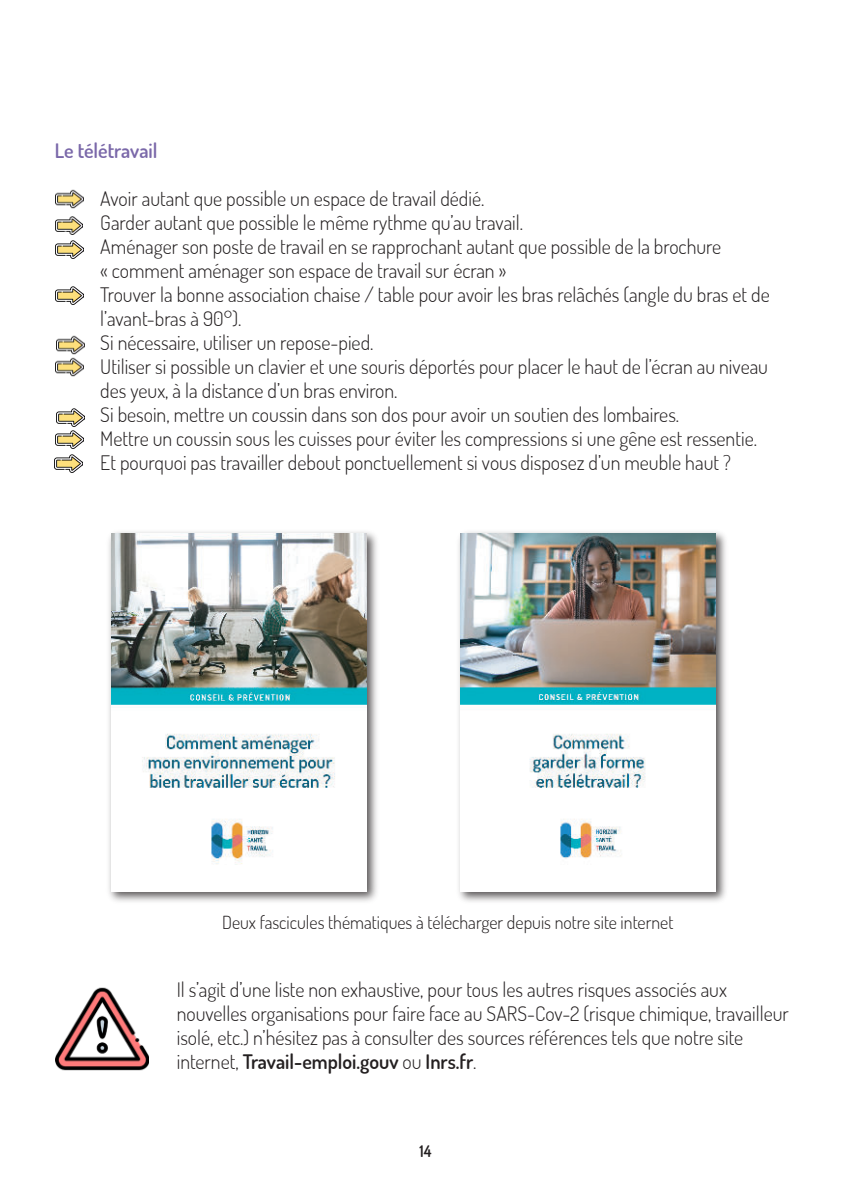
<style>
.page{position:relative;width:851px;height:1191px;background:#fff}
.page>*{position:absolute;margin:0;border:0;box-sizing:border-box;transform-origin:0 0}
.t1{font:300 20px/24px "Dosis";color:#231f20}
.t2{font:600 20px "Dosis";color:#7a68a9}
.t3{font:300 18px "Dosis";color:#231f20}
.t4{font:600 16px "Dosis";color:#231f20}
.s1{font-weight:600}
</style>
<div class="page">
<img style="left:55px;top:189px;width:28px;height:46px">
<img style="left:56px;top:240px;width:27px;height:19px">
<img style="left:56px;top:431px;width:27px;height:18px">
<img style="left:56px;top:286px;width:27px;height:19px">
<img style="left:55px;top:454px;width:27px;height:19px">
<img style="left:57px;top:335px;width:27px;height:18px">
<img style="left:56px;top:353px;width:27px;height:24px">
<img style="left:57px;top:408px;width:27px;height:23px">
<img style="left:56px;top:987px;width:92px;height:84px">
<img style="left:458px;top:532px;width:268px;height:370px">
<img style="left:460px;top:533px;width:255px;height:358px">
<img style="left:109px;top:532px;width:268px;height:370px">
<img style="left:111px;top:533px;width:255px;height:358px">
<p class="t2" style="left:55px;top:143px;width:104px">Le télétravail</p>
<p class="t1" style="left:100px;top:189px;width:671px">Avoir autant que possible un espace de travail dédié.<br>Garder autant que possible le même rythme qu’au travail.<br>Aménager son poste de travail en se rapprochant autant que possible de la brochure<br>« comment aménager son espace de travail sur écran »<br>Trouver la bonne association chaise / table pour avoir les bras relâchés (angle du bras et de l’avant-bras à 90°).<br>Si nécessaire, utiliser un repose-pied.<br>Utiliser si possible un clavier et une souris déportés pour placer le haut de l’écran au niveau des yeux, à la distance d’un bras environ.<br>Si besoin, mettre un coussin dans son dos pour avoir un soutien des lombaires.<br>Mettre un coussin sous les cuisses pour éviter les compressions si une gêne est ressentie.<br>Et pourquoi pas travailler debout ponctuellement si vous disposez d’un meuble haut ?</p>
<p class="t3" style="left:222px;top:915px;width:453px">Deux fascicules thématiques à télécharger depuis notre site internet</p>
<p class="t1" style="left:177px;top:980px;width:613px">Il s’agit d’une liste non exhaustive, pour tous les autres risques associés aux nouvelles organisations pour faire face au SARS-Cov-2 (risque chimique, travailleur isolé, etc.) n’hésitez pas à consulter des sources références tels que notre site internet, <span class="s1">Travail-emploi.gouv</span> ou <span class="s1">Inrs.fr</span>.</p>
<p class="t4" style="left:419px;top:1145px;width:13px">14</p>
</div>
